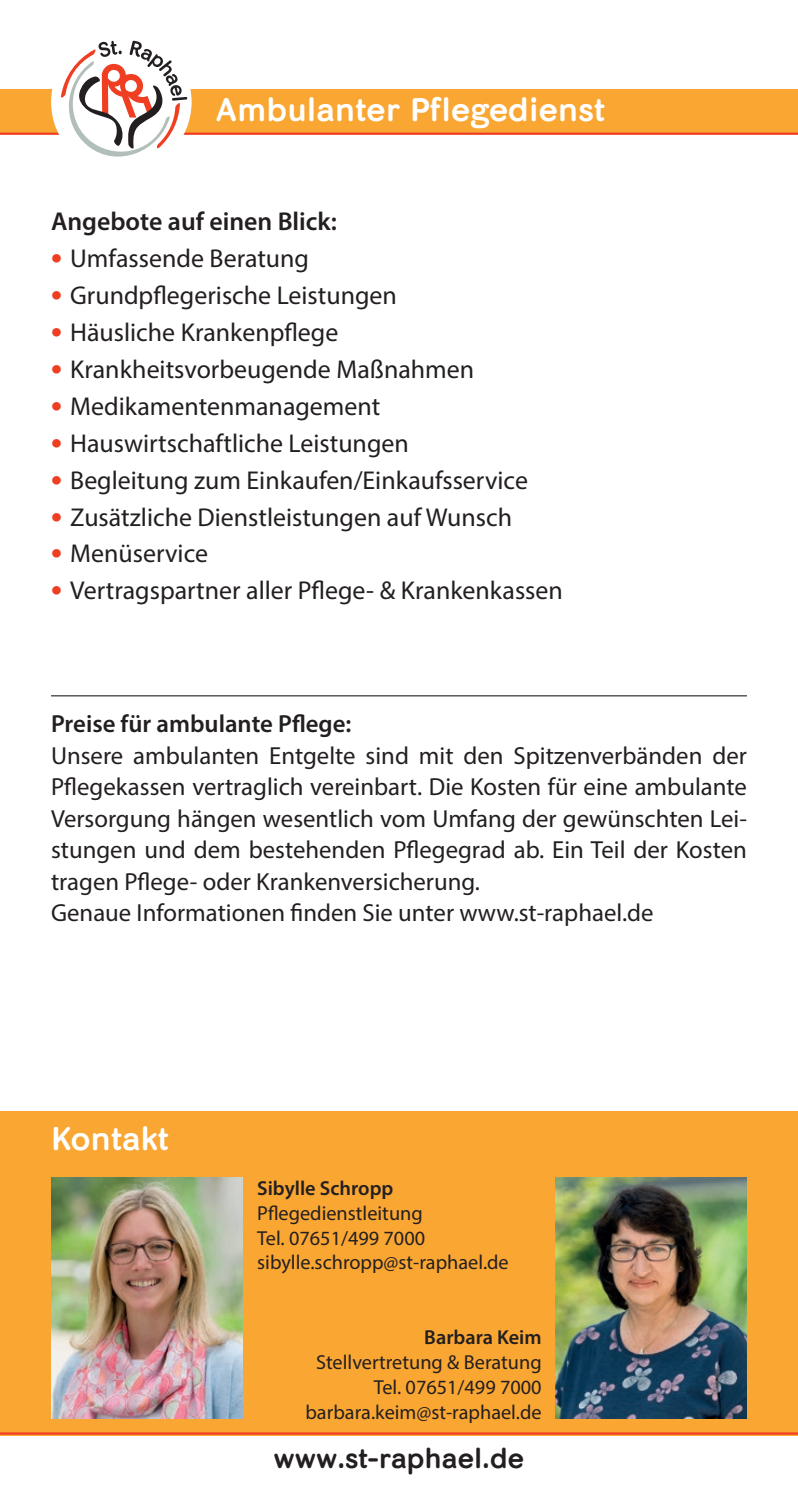
<style>
.page{position:relative;width:798px;height:1499px;background:#fff}
.page>*{position:absolute;margin:0;border:0;box-sizing:border-box;transform-origin:0 0}
.t1{font:700 31.5px "Skirt Rg";color:#fff}
.t2{font:700 27px "Skirt Rg";color:#231f20}
.t3{font:25.88px "Myriad Pro";color:#231f20}
.t4{font:600 25.88px "Myriad Pro";color:#231f20}
.t5{font:24.75px/31.5px "Myriad Pro";color:#231f20}
.t6{font:600 24.75px "Myriad Pro";color:#231f20}
.t7{font:20.25px/24.8px "Myriad Pro";color:#231f20}
.t8{font:600 20.25px "Myriad Pro";color:#231f20}
.s1{font-family:"Sparkasse Rg";color:#ef3e22}
</style>
<div class="page">
<div style="left:0;top:89px;width:797px;height:45px;background:#faa633"></div>
<div style="left:0;top:1111px;width:797px;height:324px;background:#faa633"></div>
<hr style="left:0;top:133px;width:797px;height:2px;background:#ef3e22">
<div style="left:51px;top:32px;width:140px;height:140px;background:#fff;border-radius:50%"></div>
<svg style="left:61px;top:41px;width:126px;height:116px"></svg>
<img style="left:51px;top:1177px;width:191px;height:241px">
<img style="left:555px;top:1177px;width:191px;height:241px">
<hr style="left:0;top:1432px;width:797px;height:2px;background:#ef3e22">
<hr style="left:51px;top:695px;width:695px;height:1px;background:#231f20">
<p class="t1" style="left:215px;top:91px;width:391px">Ambulanter Pflegedienst</p>
<p class="t4" style="left:51px;top:205px;width:287px">Angebote auf einen Blick:</p>
<p class="t3" style="left:51px;top:242px;width:259px"><span class="s1">•</span> Umfassende Beratung</p>
<p class="t3" style="left:51px;top:279px;width:347px"><span class="s1">•</span> Grundpflegerische Leistungen</p>
<p class="t3" style="left:51px;top:316px;width:289px"><span class="s1">•</span> Häusliche Krankenpflege</p>
<p class="t3" style="left:51px;top:353px;width:424px"><span class="s1">•</span> Krankheitsvorbeugende Maßnahmen</p>
<p class="t3" style="left:51px;top:390px;width:330px"><span class="s1">•</span> Medikamentenmanagement</p>
<p class="t3" style="left:51px;top:427px;width:359px"><span class="s1">•</span> Hauswirtschaftliche Leistungen</p>
<p class="t3" style="left:51px;top:464px;width:478px"><span class="s1">•</span> Begleitung zum Einkaufen/Einkaufsservice</p>
<p class="t3" style="left:51px;top:501px;width:462px"><span class="s1">•</span> Zusätzliche Dienstleistungen auf Wunsch</p>
<p class="t3" style="left:51px;top:538px;width:158px"><span class="s1">•</span> Menüservice</p>
<p class="t3" style="left:51px;top:575px;width:513px"><span class="s1">•</span> Vertragspartner aller Pflege- &amp; Krankenkassen</p>
<p class="t6" style="left:51px;top:708px;width:302px">Preise für ambulante Pflege:</p>
<p class="t5" style="left:51px;top:739px;width:697px">Unsere ambulanten Entgelte sind mit den Spitzenverbänden der Pflegekassen vertraglich vereinbart. Die Kosten für eine ambulante Versorgung hängen wesentlich vom Umfang der gewünschten Lei&shy;stungen und dem bestehenden Pflegegrad ab. Ein Teil der Kosten tragen Pflege- oder Krankenversicherung.<br>Genaue Informationen finden Sie unter www.st-raphael.de</p>
<p class="t1" style="left:51px;top:1119px;width:119px">Kontakt</p>
<p class="t8" style="left:257px;top:1175px;width:137px">Sibylle Schropp</p>
<p class="t7" style="left:257px;top:1200px;width:253px">Pflegedienstleitung<br>Tel. 07651/499 7000 sibylle.schropp@st-raphael.de</p>
<p class="t8" style="left:424px;top:1325px;width:119px">Barbara Keim</p>
<p class="t7" style="left:305px;top:1349px;width:238px;text-align:right">Stellvertretung &amp; Beratung<br>Tel. 07651/499 7000 barbara.keim@st-raphael.de</p>
<p class="t2" style="left:273px;top:1442px;width:252px">www.st-raphael.de</p>
</div>
